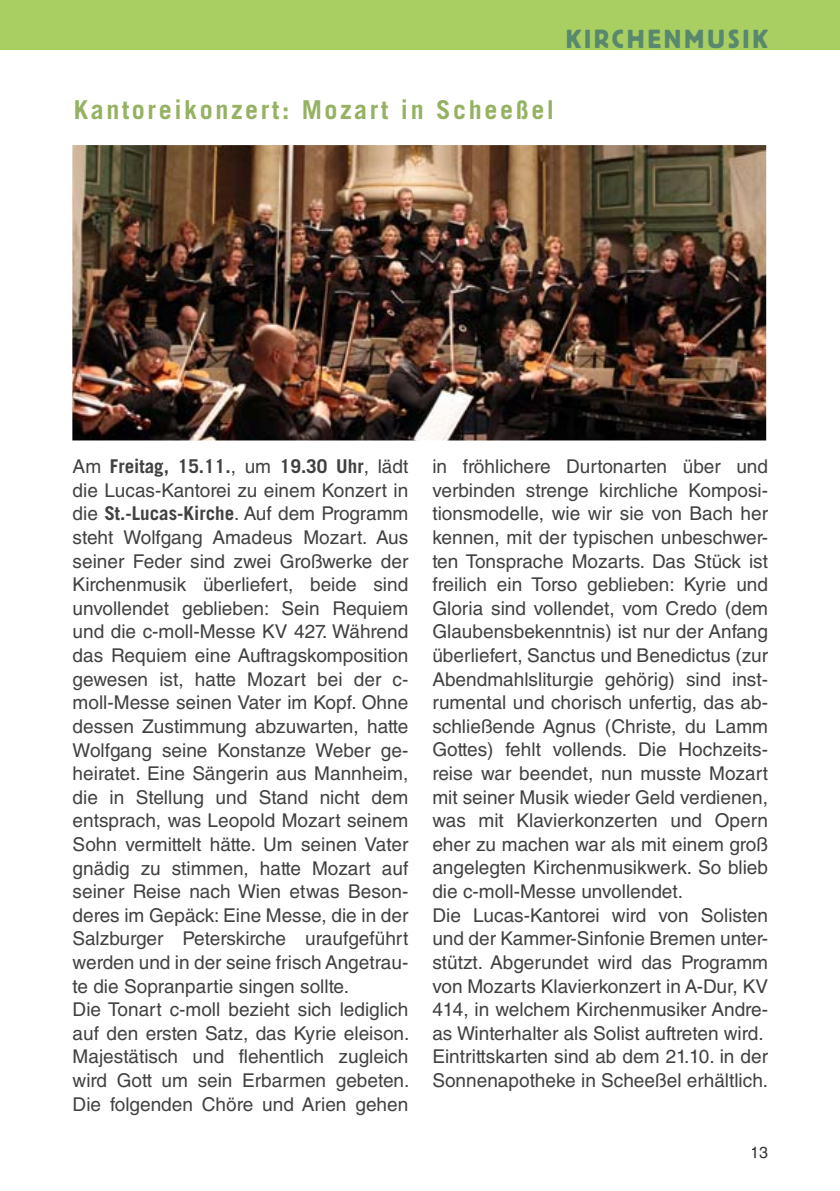
<style>
.page{position:relative;width:840px;height:1191px;background:#fff}
.page>*{position:absolute;margin:0;border:0;box-sizing:border-box;transform-origin:0 0}
.t1{font:700 26px "Trade Gothic LT Pro";letter-spacing:.1em;color:#94b261}
.t2{font:26px "Block Pro";letter-spacing:.13em;color:#58886d}
.t3{font:19px/23.6px "Helvetica LT Std";color:#414142}
.t4{font:700 19px "Trade Gothic LT Pro";color:#414142}
.t5{font:16px "Helvetica LT Std";color:#000}
.s1{font-family:"Helvetica LT Std";font-weight:400}
.s2{font-family:"Trade Gothic LT Pro";font-weight:700}
</style>
<div class="page">
<div style="left:0;top:0;width:839px;height:49px;background:#a9cf62"></div>
<img style="left:72px;top:145px;width:693px;height:295px">
<h1 class="t2" style="left:566px;top:22px;width:202px">KIRCHENMUSIK</h1>
<h1 class="t1" style="left:74px;top:94px;width:481px">Kantoreikonzert: Mozart in Scheeßel</h1>
<p class="t4" style="left:73px;top:455px;width:337px"><span class="s1">Am</span> Freitag, 15.11.<span class="s1">, um</span> 19.30 Uhr<span class="s1">, lädt</span></p>
<p class="t3" style="left:73px;top:478px;width:338px">die Lucas-Kantorei zu einem Konzert in die <span class="s2">St.-Lucas-Kirche</span>. Auf dem Programm steht Wolfgang Amadeus Mozart. Aus seiner Feder sind zwei Großwerke der Kirchenmusik überliefert, beide sind unvollendet geblieben: Sein Requiem und die c-moll-Messe KV 427. Während das Requiem eine Auftragskomposition gewesen ist, hatte Mozart bei der c&shy;moll-Messe seinen Vater im Kopf. Ohne dessen Zustimmung abzuwarten, hatte Wolfgang seine Konstanze Weber ge&shy;heiratet. Eine Sängerin aus Mannheim, die in Stellung und Stand nicht dem entsprach, was Leopold Mozart seinem Sohn vermittelt hätte. Um seinen Vater gnädig zu stimmen, hatte Mozart auf seiner Reise nach Wien etwas Beson&shy;deres im Gepäck: Eine Messe, die in der Salzburger Peterskirche uraufgeführt werden und in der seine frisch Angetrau&shy;te die Sopranpartie singen sollte.<br>Die Tonart c-moll bezieht sich lediglich auf den ersten Satz, das Kyrie eleison.<br>Majestätisch und flehentlich zugleich wird Gott um sein Erbarmen gebeten.<br>Die folgenden Chöre und Arien gehen</p>
<p class="t3" style="left:432px;top:454px;width:337px">in fröhlichere Durtonarten über und verbinden strenge kirchliche Komposi&shy;tionsmodelle, wie wir sie von Bach her kennen, mit der typischen unbeschwer&shy;ten Tonsprache Mozarts. Das Stück ist freilich ein Torso geblieben: Kyrie und Gloria sind vollendet, vom Credo (dem Glaubensbekenntnis) ist nur der Anfang überliefert, Sanctus und Benedictus (zur Abendmahlsliturgie gehörig) sind inst&shy;rumental und chorisch unfertig, das ab&shy;schließende Agnus (Christe, du Lamm Gottes) fehlt vollends. Die Hochzeits&shy;reise war beendet, nun musste Mozart mit seiner Musik wieder Geld verdienen, was mit Klavierkonzerten und Opern eher zu machen war als mit einem groß angelegten Kirchenmusikwerk. So blieb die c-moll-Messe unvollendet.<br>Die Lucas-Kantorei wird von Solisten und der Kammer-Sinfonie Bremen unter&shy;stützt. Abgerundet wird das Programm von Mozarts Klavierkonzert in A-Dur, KV 414, in welchem Kirchenmusiker Andre&shy;as Winterhalter als Solist auftreten wird.<br>Eintrittskarten sind ab dem 21.10. in der Sonnenapotheke in Scheeßel erhältlich.</p>
<p class="t5" style="left:750px;top:1143px;width:19px">13</p>
</div>
